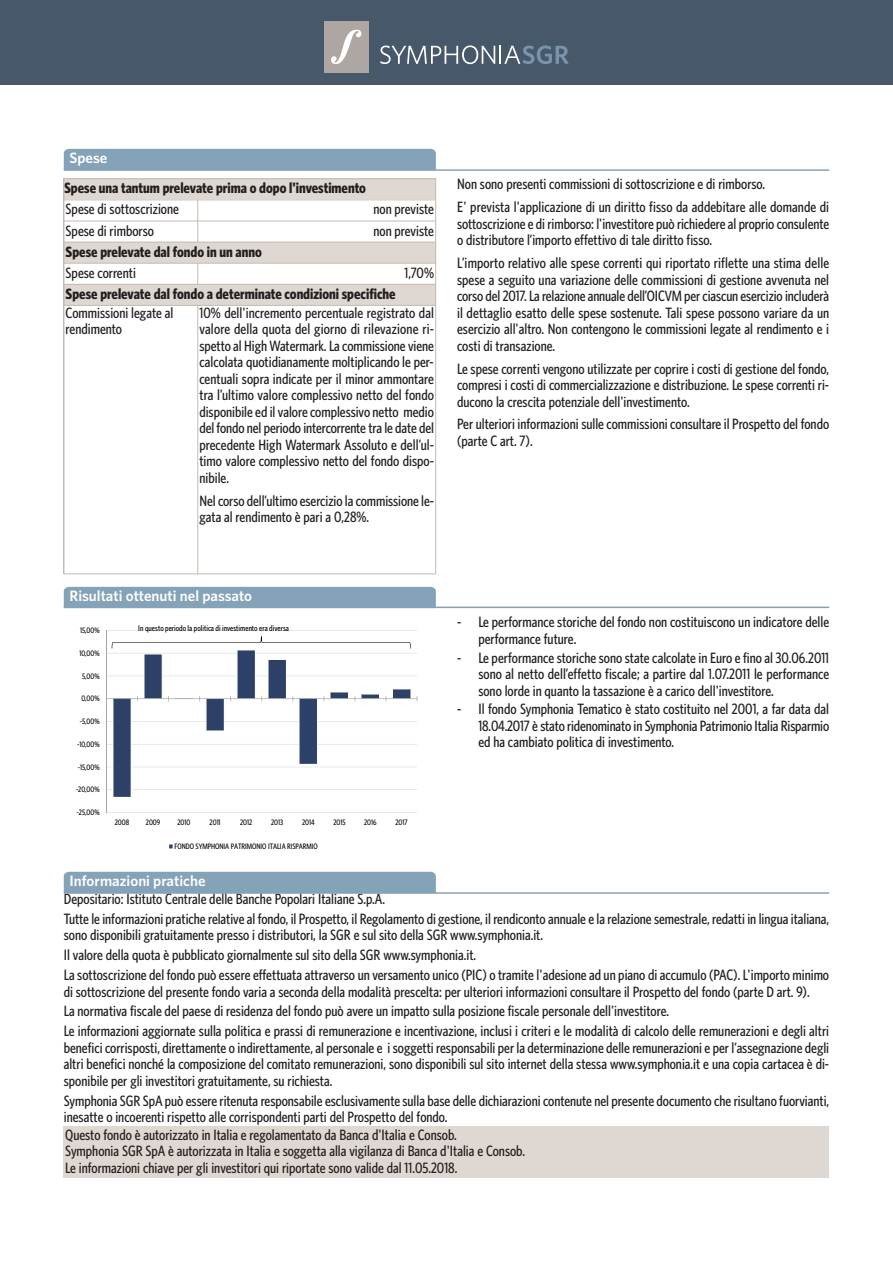
<style>
.page{position:relative;width:893px;height:1263px;background:#fff}
.page>*{position:absolute;margin:0;border:0;box-sizing:border-box;transform-origin:0 0}
.t1{font:500 15px/16.5px "Whitney Condensed";color:#231f20}
.t2{font:700 15px "Whitney Condensed";color:#231f20}
.t3{font:600 15px "Whitney";color:#fff}
.t4{font:500 8.25px "Whitney Condensed";color:#000}
.t5{font:500 7.95px "Whitney Condensed";letter-spacing:-.005em;color:#000}
</style>
<div class="page">
<div style="left:64px;top:149px;width:372px;height:20px;background:#85a3b8"></div>
<hr style="left:64px;top:169px;width:765px;height:2px;background:#85a3b8">
<div style="left:64px;top:587px;width:372px;height:20px;background:#85a3b8"></div>
<hr style="left:64px;top:607px;width:765px;height:1px;background:#85a3b8">
<div style="left:64px;top:179px;width:372px;height:21px;background:#dfd8d2"></div>
<div style="left:64px;top:242px;width:372px;height:21px;background:#dfd8d2"></div>
<div style="left:64px;top:284px;width:372px;height:21px;background:#dfd8d2"></div>
<hr style="left:64px;top:179px;width:1px;height:395px;background:#c4bab1">
<hr style="left:197px;top:200px;width:1px;height:42px;background:#c4bab1">
<svg style="left:197px;top:264px;width:1px;height:20px"></svg>
<hr style="left:197px;top:305px;width:1px;height:269px;background:#c4bab1">
<hr style="left:435px;top:179px;width:1px;height:395px;background:#c4bab1">
<hr style="left:64px;top:179px;width:372px;height:1px;background:#c4bab1">
<hr style="left:64px;top:200px;width:372px;height:1px;background:#c4bab1">
<hr style="left:64px;top:221px;width:372px;height:1px;background:#c4bab1">
<hr style="left:64px;top:242px;width:372px;height:1px;background:#c4bab1">
<hr style="left:64px;top:263px;width:372px;height:1px;background:#c4bab1">
<hr style="left:64px;top:284px;width:372px;height:1px;background:#c4bab1">
<hr style="left:64px;top:305px;width:372px;height:1px;background:#c4bab1">
<hr style="left:64px;top:574px;width:372px;height:1px;background:#c4bab1">
<hr style="left:107px;top:812px;width:310px;height:1px;background:#d6d7d7">
<hr style="left:107px;top:630px;width:310px;height:1px;background:#d6d7d7">
<hr style="left:106px;top:630px;width:1px;height:182px;background:#a5a7a7">
<svg style="left:169px;top:844px;width:4px;height:5px"></svg>
<svg style="left:107px;top:636px;width:310px;height:161px"></svg>
<div style="left:0;top:0;width:893px;height:85px;background:#465869"></div>
<div style="left:324px;top:21px;width:44px;height:51px;background:#ada6a3"></div>
<svg style="left:331px;top:29px;width:31px;height:35px"></svg>
<svg style="left:380px;top:45px;width:189px;height:19px"></svg>
<div style="left:64px;top:872px;width:372px;height:20px;background:#85a3b8"></div>
<hr style="left:64px;top:892px;width:765px;height:2px;background:#85a3b8">
<div style="left:64px;top:1127px;width:765px;height:51px;background:#dfd8d2"></div>
<p class="t3" style="left:70px;top:149px;width:39px">Spese</p>
<p class="t2" style="left:64px;top:179px;width:303px">Spese una tantum prelevate prima o dopo l'investimento</p>
<p class="t1" style="left:66px;top:201px;width:115px">Spese di sottoscrizione</p>
<p class="t1" style="left:373px;top:201px;width:62px">non previste</p>
<p class="t1" style="left:66px;top:222px;width:90px">Spese di rimborso</p>
<p class="t1" style="left:373px;top:222px;width:62px">non previste</p>
<p class="t2" style="left:66px;top:243px;width:198px">Spese prelevate dal fondo in un anno</p>
<p class="t1" style="left:66px;top:264px;width:72px">Spese correnti</p>
<p class="t1" style="left:404px;top:264px;width:31px">1,70%</p>
<p class="t2" style="left:66px;top:285px;width:331px">Spese prelevate dal fondo a determinate condizioni specifiche</p>
<p class="t1" style="left:66px;top:304px;width:109px">Commissioni legate al rendimento</p>
<p class="t1" style="left:199px;top:304px;width:236px;text-align:justify">10% dell'incremento percentuale registrato dal valore della quota del giorno di rilevazione ri&shy;spetto al High Watermark. La commissione viene calcolata quotidianamente moltiplicando le per&shy;centuali sopra indicate per il minor ammontare tra l’ultimo valore complessivo netto del fondo disponibile ed il valore complessivo netto medio del fondo nel periodo intercorrente tra le date del precedente High Watermark Assoluto e dell’ul&shy;timo valore complessivo netto del fondo dispo&shy;nibile.</p>
<p class="t1" style="left:199px;top:492px;width:236px">Nel corso dell’ultimo esercizio la commissione le&shy;gata al rendimento è pari a 0,28%.</p>
<p class="t1" style="left:457px;top:173px;width:374px;line-height:23px">Non sono presenti commissioni di sottoscrizione e di rimborso.<br>E' prevista l'applicazione di un diritto fisso da addebitare alle domande di</p>
<p class="t1" style="left:457px;top:215px;width:374px">sottoscrizione e di rimborso: l'investitore può richiedere al proprio consulente o distributore l’importo effettivo di tale diritto fisso.</p>
<p class="t1" style="left:457px;top:255px;width:374px;text-align:justify">L’importo relativo alle spese correnti qui riportato riflette una stima delle spese a seguito una variazione delle commissioni di gestione avvenuta nel corso del 2017. La relazione annuale dell’OICVM per ciascun esercizio includerà il dettaglio esatto delle spese sostenute. Tali spese possono variare da un esercizio all'altro. Non contengono le commissioni legate al rendimento e i costi di transazione.</p>
<p class="t1" style="left:457px;top:360px;width:374px;text-align:justify">Le spese correnti vengono utilizzate per coprire i costi di gestione del fondo, compresi i costi di commercializzazione e distribuzione. Le spese correnti ri&shy;ducono la crescita potenziale dell'investimento.</p>
<p class="t1" style="left:457px;top:416px;width:374px">Per ulteriori informazioni sulle commissioni consultare il Prospetto del fondo (parte C art. 7).</p>
<p class="t3" style="left:70px;top:587px;width:184px">Risultati ottenuti nel passato</p>
<p class="t5" style="left:80px;top:626px;width:21px">15,00%</p>
<p class="t5" style="left:79px;top:648px;width:22px">10,00%</p>
<p class="t5" style="left:82px;top:671px;width:19px">5,00%</p>
<p class="t5" style="left:81px;top:694px;width:20px">0,00%</p>
<p class="t5" style="left:80px;top:717px;width:21px">-5,00%</p>
<p class="t5" style="left:77px;top:739px;width:24px">-10,00%</p>
<p class="t5" style="left:78px;top:762px;width:23px">-15,00%</p>
<p class="t5" style="left:76px;top:785px;width:25px">-20,00%</p>
<p class="t5" style="left:77px;top:808px;width:24px">-25,00%</p>
<p class="t4" style="left:138px;top:623px;width:152px">In questo periodo la politica di investimento era diversa</p>
<p class="t5" style="left:115px;top:817px;width:16px">2008</p>
<p class="t5" style="left:146px;top:817px;width:16px">2009</p>
<p class="t5" style="left:178px;top:817px;width:14px">2010</p>
<p class="t5" style="left:210px;top:817px;width:13px">2011</p>
<p class="t5" style="left:240px;top:817px;width:14px">2012</p>
<p class="t5" style="left:271px;top:817px;width:14px">2013</p>
<p class="t5" style="left:302px;top:817px;width:14px">2014</p>
<p class="t5" style="left:333px;top:817px;width:14px">2015</p>
<p class="t5" style="left:364px;top:817px;width:14px">2016</p>
<p class="t5" style="left:395px;top:817px;width:14px">2017</p>
<p class="t5" style="left:175px;top:842px;width:145px">FONDO SYMPHONIA PATRIMONIO ITALIA RISPARMIO</p>
<p class="t3" style="left:70px;top:872px;width:138px">Informazioni pratiche</p>
<p class="t1" style="left:478px;top:614px;width:352px;text-indent:-21px">- Le performance storiche del fondo non costituiscono un indicatore delle performance future.</p>
<p class="t1" style="left:478px;top:649px;width:352px;text-align:justify;text-indent:-21px">- Le performance storiche sono state calcolate in Euro e fino al 30.06.2011 sono al netto dell’effetto fiscale; a partire dal 1.07.2011 le performance sono lorde in quanto la tassazione è a carico dell'investitore.</p>
<p class="t1" style="left:478px;top:701px;width:352px;text-align:justify;text-indent:-21px">- Il fondo Symphonia Tematico è stato costituito nel 2001, a far data dal 18.04.2017 è stato ridenominato in Symphonia Patrimonio Italia Risparmio ed ha cambiato politica di investimento.</p>
<p class="t1" style="left:64px;top:889px;width:767px;line-height:20px">Depositario: Istituto Centrale delle Banche Popolari Italiane S.p.A.<br>Tutte le informazioni pratiche relative al fondo, il Prospetto, il Regolamento di gestione, il rendiconto annuale e la relazione semestrale, redatti in lingua italiana,</p>
<p class="t1" style="left:64px;top:925px;width:767px;line-height:20px">sono disponibili gratuitamente presso i distributori, la SGR e sul sito della SGR www.symphonia.it.<br>Il valore della quota è pubblicato giornalmente sul sito della SGR www.symphonia.it.<br>La sottoscrizione del fondo può essere effettuata attraverso un versamento unico (PIC) o tramite l'adesione ad un piano di accumulo (PAC). L'importo minimo</p>
<p class="t1" style="left:64px;top:981px;width:767px;line-height:20px">di sottoscrizione del presente fondo varia a seconda della modalità prescelta: per ulteriori informazioni consultare il Prospetto del fondo (parte D art. 9).<br>La normativa fiscale del paese di residenza del fondo può avere un impatto sulla posizione fiscale personale dell'investitore.<br>Le informazioni aggiornate sulla politica e prassi di remunerazione e incentivazione, inclusi i criteri e le modalità di calcolo delle remunerazioni e degli altri</p>
<p class="t1" style="left:64px;top:1039px;width:767px;text-align:justify">benefici corrisposti, direttamente o indirettamente, al personale e i soggetti responsabili per la determinazione delle remunerazioni e per l’assegnazione degli altri benefici nonché la composizione del comitato remunerazioni, sono disponibili sul sito internet della stessa www.symphonia.it e una copia cartacea è di&shy;sponibile per gli investitori gratuitamente, su richiesta.</p>
<p class="t1" style="left:64px;top:1092px;width:767px">Symphonia SGR SpA può essere ritenuta responsabile esclusivamente sulla base delle dichiarazioni contenute nel presente documento che risultano fuorvianti, inesatte o incoerenti rispetto alle corrispondenti parti del Prospetto del fondo.</p>
<p class="t1" style="left:65px;top:1126px;width:461px">Questo fondo è autorizzato in Italia e regolamentato da Banca d'Italia e Consob.<br>Symphonia SGR SpA è autorizzata in Italia e soggetta alla vigilanza di Banca d'Italia e Consob.<br>Le informazioni chiave per gli investitori qui riportate sono valide dal 11.05.2018.</p>
</div>
